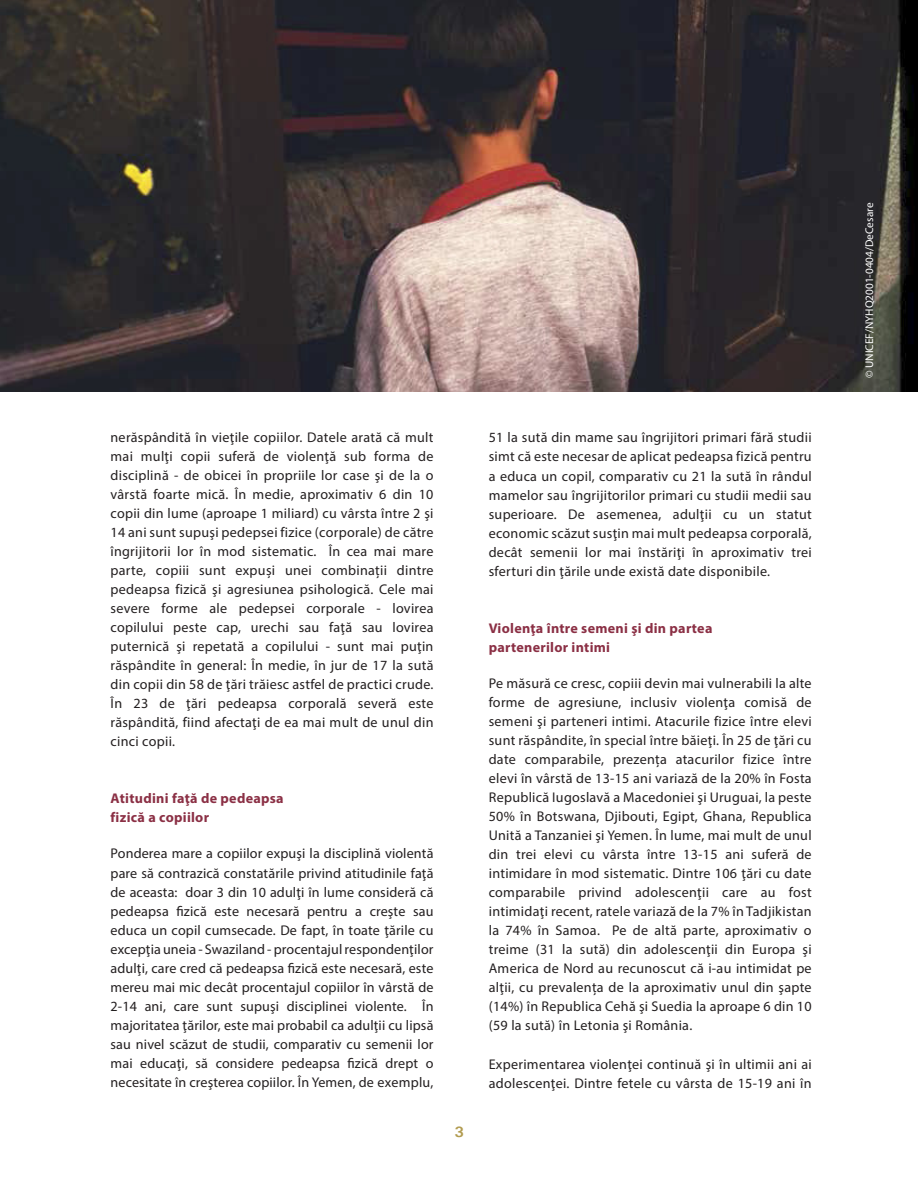
<style>
.page{position:relative;width:918px;height:1188px;background:#fff}
.page>*{position:absolute;margin:0;border:0;box-sizing:border-box;transform-origin:0 0}
.t1{font:14.85px "Univers";color:#b29c50}
.t2{font:14.1px/19px "Myriad Pro";letter-spacing:.02em;color:#231f20;text-align:justify}
.t3{font:700 14.1px/19px "Myriad Pro";letter-spacing:.02em;color:#8b3045}
.t4{font:11.25px "Univers";color:#fff}
</style>
<div class="page">
<img style="left:0;top:0;width:917px;height:392px">
<p class="t2" style="left:111px;top:427px;width:324px">nerăspândită în vieţile copiilor. Datele arată că mult mai mulţi copii suferă de violenţă sub forma de disciplină - de obicei în propriile lor case şi de la o vârstă foarte mică. În medie, aproximativ 6 din 10 copii din lume (aproape 1 miliard) cu vârsta între 2 şi 14 ani sunt supuşi pedepsei fizice (corporale) de către îngrijitorii lor în mod sistematic. În cea mai mare parte, copiii sunt expuși unei combinații dintre pedeapsa fizică şi agresiunea psihologică. Cele mai severe forme ale pedepsei corporale - lovirea copilului peste cap, urechi sau faţă sau lovirea puternică şi repetată a copilului - sunt mai puţin răspândite în general: În medie, în jur de 17 la sută din copii din 58 de ţări trăiesc astfel de practici crude.<br>În 23 de ţări pedeapsa corporală severă este răspândită, fiind afectaţi de ea mai mult de unul din cinci copii.</p>
<p class="t3" style="left:111px;top:789px;width:175px">Atitudini faţă de pedeapsa fizică a copiilor</p>
<p class="t2" style="left:111px;top:844px;width:324px">Ponderea mare a copiilor expuşi la disciplină violentă pare să contrazică constatările privind atitudinile faţă de aceasta: doar 3 din 10 adulţi în lume consideră că pedeapsa fizică este necesară pentru a creşte sau educa un copil cumsecade. De fapt, în toate ţările cu excepţia uneia - Swaziland - procentajul respondenţilor adulţi, care cred că pedeapsa fizică este necesară, este mereu mai mic decât procentajul copiilor în vârstă de 2-14 ani, care sunt supuşi disciplinei violente. În majoritatea ţărilor, este mai probabil ca adulţii cu lipsă sau nivel scăzut de studii, comparativ cu semenii lor mai educaţi, să considere pedeapsa fizică drept o necesitate în creşterea copiilor. În Yemen, de exemplu,</p>
<p class="t1" style="left:454px;top:1123px;width:9px">3</p>
<p class="t2" style="left:489px;top:428px;width:324px">51 la sută din mame sau îngrijitori primari fără studii simt că este necesar de aplicat pedeapsa fizică pentru a educa un copil, comparativ cu 21 la sută în rândul mamelor sau îngrijitorilor primari cu studii medii sau superioare. De asemenea, adulţii cu un statut economic scăzut susţin mai mult pedeapsa corporală, decât semenii lor mai înstăriţi în aproximativ trei sferturi din ţările unde există date disponibile.</p>
<p class="t3" style="left:489px;top:618px;width:225px">Violenţa între semeni şi din partea partenerilor intimi</p>
<p class="t2" style="left:489px;top:673px;width:324px">Pe măsură ce cresc, copiii devin mai vulnerabili la alte forme de agresiune, inclusiv violenţa comisă de semeni şi parteneri intimi. Atacurile fizice între elevi sunt răspândite, în special între băieţi. În 25 de ţări cu date comparabile, prezența atacurilor fizice între elevi în vârstă de 13-15 ani variază de la 20% în Fosta Republică Iugoslavă a Macedoniei şi Uruguai, la peste 50% în Botswana, Djibouti, Egipt, Ghana, Republica Unită a Tanzaniei şi Yemen. În lume, mai mult de unul din trei elevi cu vârsta între 13-15 ani suferă de intimidare în mod sistematic. Dintre 106 ţări cu date comparabile privind adolescenţii care au fost intimidaţi recent, ratele variază de la 7% în Tadjikistan la 74% în Samoa. Pe de altă parte, aproximativ o treime (31 la sută) din adolescenţii din Europa şi America de Nord au recunoscut că i-au intimidat pe alţii, cu prevalența de la aproximativ unul din şapte (14%) în Republica Cehă şi Suedia la aproape 6 din 10 (59 la sută) în Letonia şi România.</p>
<p class="t2" style="left:489px;top:1054px;width:324px">Experimentarea violenţei continuă şi în ultimii ani ai adolescenţei. Dintre fetele cu vârsta de 15-19 ani în</p>
<p class="t4" style="left:862px;top:378px;width:177px;rotate:-90deg">© UNICEF/NYHQ2001-0404/DeCesare</p>
</div>
